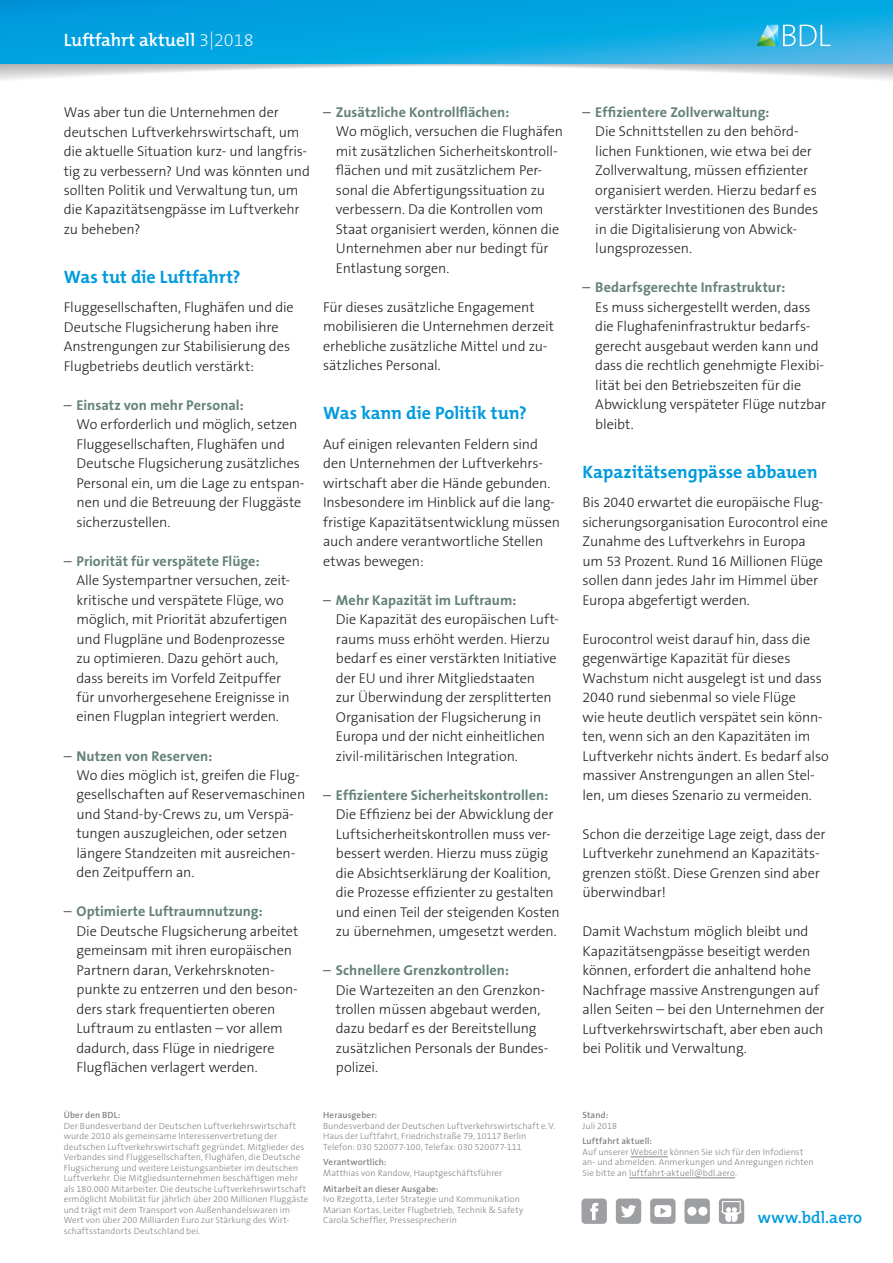
<style>
.page{position:relative;width:893px;height:1263px;background:#fff}
.page>*{position:absolute;margin:0;border:0;box-sizing:border-box;transform-origin:0 0}
.t1{font:700 18px "The Mix B7";letter-spacing:-.005em;color:#009bde}
.t2{font:600 18px "The Mix B6";color:#fff}
.t3{font:600 16.5px "The Mix B6";color:#009bde}
.t4{font:300 14.25px/19.5px "The Sans B3";letter-spacing:-.01em;color:#231f20}
.t5{font:700 14.25px "The Sans B7";letter-spacing:.005em;color:#648278}
.t6{font:300 9px/10.5px "The Sans B3";letter-spacing:.01em;color:#808285}
.t7{font:600 9px "The Sans B6";letter-spacing:.015em;color:#808285}
.s1{font-family:"The Mix B2";font-weight:200}
.s2{font-family:"The Sans B3";font-weight:300;color:#231f20}
</style>
<div class="page">
<svg style="left:0;top:0;width:893px;height:64px;background:#09a5e1"></svg>
<hr style="left:631px;top:1156px;width:37px;height:1px;background:#808285">
<hr style="left:629px;top:1177px;width:106px;height:1px;background:#808285">
<svg style="left:581px;top:1198px;width:26px;height:26px"></svg>
<svg style="left:616px;top:1198px;width:25px;height:26px"></svg>
<svg style="left:650px;top:1198px;width:25px;height:26px"></svg>
<svg style="left:684px;top:1198px;width:26px;height:26px"></svg>
<svg style="left:719px;top:1198px;width:25px;height:26px"></svg>
<svg style="left:757px;top:25px;width:74px;height:21px;background:#58c1dd"></svg>
<p class="t2" style="left:64px;top:30px;width:191px">Luftfahrt aktuell <span class="s1">3|2018</span></p>
<p class="t4" style="left:64px;top:103px;width:248px">Was aber tun die Unternehmen der deutschen Luftverkehrswirtschaft, um die aktuelle Situation kurz- und langfris&shy;tig zu verbessern? Und was könnten und sollten Politik und Verwaltung tun, um die Kapazitätsengpässe im Luftverkehr zu beheben?</p>
<p class="t1" style="left:64px;top:267px;width:178px">Was tut die Luftfahrt?</p>
<p class="t4" style="left:64px;top:298px;width:231px">Fluggesellschaften, Flughäfen und die Deutsche Flugsicherung haben ihre Anstrengungen zur Stabilisierung des Flugbetriebs deutlich verstärkt:</p>
<p class="t5" style="left:64px;top:397px;width:181px"><span class="s2">–</span> Einsatz von mehr Personal:</p>
<p class="t4" style="left:77px;top:415px;width:230px">Wo erforderlich und möglich, setzen Fluggesellschaften, Flughäfen und Deutsche Flugsicherung zusätzliches Personal ein, um die Lage zu entspan&shy;nen und die Betreuung der Fluggäste sicherzustellen.</p>
<p class="t5" style="left:64px;top:553px;width:197px"><span class="s2">–</span> Priorität für verspätete Flüge:</p>
<p class="t4" style="left:77px;top:571px;width:215px">Alle Systempartner versuchen, zeit&shy;kritische und verspätete Flüge, wo möglich, mit Priorität abzufertigen und Flugpläne und Bodenprozesse zu optimieren. Dazu gehört auch, dass bereits im Vorfeld Zeitpuffer für unvorhergesehene Ereignisse in einen Flugplan integriert werden.</p>
<p class="t5" style="left:64px;top:748px;width:150px"><span class="s2">–</span> Nutzen von Reserven:</p>
<p class="t4" style="left:77px;top:766px;width:230px">Wo dies möglich ist, greifen die Flug&shy;gesellschaften auf Reservemaschinen und Stand-by-Crews zu, um Verspä&shy;tungen auszugleichen, oder setzen längere Standzeiten mit ausreichen&shy;den Zeitpuffern an.</p>
<p class="t5" style="left:64px;top:904px;width:201px"><span class="s2">–</span> Optimierte Luftraumnutzung:</p>
<p class="t4" style="left:77px;top:922px;width:223px">Die Deutsche Flugsicherung arbeitet gemeinsam mit ihren europäischen Partnern daran, Verkehrsknoten&shy;punkte zu entzerren und den beson&shy;ders stark frequentierten oberen Luftraum zu entlasten – vor allem dadurch, dass Flüge in niedrigere Flugflächen verlagert werden.</p>
<p class="t7" style="left:64px;top:1110px;width:58px">Über den BDL:</p>
<p class="t6" style="left:64px;top:1120px;width:246px">Der Bundesverband der Deutschen Luftverkehrswirtschaft wurde 2010 als gemeinsame Interessenvertretung der deutschen Luftverkehrswirtschaft gegründet. Mitglieder des Verbandes sind Fluggesellschaften, Flughäfen, die Deutsche Flugsicherung und weitere Leistungsanbieter im deutschen Luftverkehr. Die Mitgliedsunternehmen beschäftigen mehr als 180.000 Mitarbeiter. Die deutsche Luftverkehrswirtschaft ermöglicht Mobilität für jährlich über 200 Millionen Fluggäste und trägt mit dem Transport von Außenhandelswaren im Wert von über 200 Milliarden Euro zur Stärkung des Wirt&shy;schaftsstandorts Deutschland bei.</p>
<p class="t5" style="left:323px;top:104px;width:188px"><span class="s2">–</span> Zusätzliche Kontrollflächen:</p>
<p class="t4" style="left:336px;top:122px;width:229px">Wo möglich, versuchen die Flughäfen mit zusätzlichen Sicherheitskontroll&shy;flächen und mit zusätzlichem Per&shy;sonal die Abfertigungssituation zu verbessern. Da die Kontrollen vom Staat organisiert werden, können die Unternehmen aber nur bedingt für Entlastung sorgen.</p>
<p class="t4" style="left:323px;top:298px;width:232px">Für dieses zusätzliche Engagement mobilisieren die Unternehmen derzeit erhebliche zusätzliche Mittel und zu&shy;sätzliches Personal.</p>
<p class="t1" style="left:323px;top:404px;width:205px">Was kann die Politik tun?</p>
<p class="t4" style="left:323px;top:434px;width:238px">Auf einigen relevanten Feldern sind den Unternehmen der Luftverkehrs&shy;wirtschaft aber die Hände gebunden.<br>Insbesondere im Hinblick auf die lang&shy;fristige Kapazitätsentwicklung müssen auch andere verantwortliche Stellen etwas bewegen:</p>
<p class="t5" style="left:323px;top:592px;width:195px"><span class="s2">–</span> Mehr Kapazität im Luftraum:</p>
<p class="t4" style="left:336px;top:610px;width:223px">Die Kapazität des europäischen Luft&shy;raums muss erhöht werden. Hierzu bedarf es einer verstärkten Initiative der EU und ihrer Mitgliedstaaten zur Überwindung der zersplitterten Organisation der Flugsicherung in Europa und der nicht einheitlichen zivil-militärischen Integration.</p>
<p class="t5" style="left:323px;top:787px;width:227px"><span class="s2">–</span> Effizientere Sicherheitskontrollen:</p>
<p class="t4" style="left:336px;top:805px;width:225px">Die Effizienz bei der Abwicklung der Luftsicherheitskontrollen muss ver&shy;bessert werden. Hierzu muss zügig die Absichtserklärung der Koalition, die Prozesse effizienter zu gestalten und einen Teil der steigenden Kosten zu übernehmen, umgesetzt werden.</p>
<p class="t5" style="left:323px;top:962px;width:187px"><span class="s2">–</span> Schnellere Grenzkontrollen:</p>
<p class="t4" style="left:336px;top:980px;width:214px">Die Wartezeiten an den Grenzkon&shy;trollen müssen abgebaut werden, dazu bedarf es der Bereitstellung zusätzlichen Personals der Bundes&shy;polizei.</p>
<p class="t7" style="left:323px;top:1110px;width:56px">Herausgeber:</p>
<p class="t6" style="left:323px;top:1120px;width:234px">Bundesverband der Deutschen Luftverkehrswirtschaft e.V.<br>Haus der Luftfahrt, Friedrichstraße 79, 10117 Berlin<br>Telefon: 030 520077-100, Telefax: 030 520077-111</p>
<p class="t7" style="left:323px;top:1157px;width:65px">Verantwortlich:</p>
<p class="t6" style="left:323px;top:1168px;width:181px">Matthias von Randow, Hauptgeschäftsfü hrer</p>
<p class="t7" style="left:323px;top:1184px;width:117px">Mitarbeit an dieser Ausgabe:</p>
<p class="t6" style="left:323px;top:1194px;width:202px">Ivo Rzegotta, Leiter Strategie und Kommunikation<br>Marian Kortas, Leiter Flugbetrieb, Technik &amp; Safety<br>Carola Scheffler, Pressesprecherin</p>
<p class="t5" style="left:583px;top:104px;width:188px"><span class="s2">–</span> Effizientere Zollverwaltung:</p>
<p class="t4" style="left:595px;top:122px;width:224px">Die Schnittstellen zu den behörd&shy;lichen Funktionen, wie etwa bei der Zollverwaltung, müssen effizienter organisiert werden. Hierzu bedarf es verstärkter Investitionen des Bundes in die Digitalisierung von Abwick&shy;lungsprozessen.</p>
<p class="t5" style="left:583px;top:280px;width:204px"><span class="s2">–</span> Bedarfsgerechte Infrastruktur:</p>
<p class="t4" style="left:595px;top:298px;width:232px">Es muss sichergestellt werden, dass die Flughafeninfrastruktur bedarfs&shy;gerecht ausgebaut werden kann und dass die rechtlich genehmigte Flexibi&shy;lität bei den Betriebszeiten für die Abwicklung verspäteter Flüge nutzbar bleibt.</p>
<p class="t1" style="left:583px;top:462px;width:236px">Kapazitätsengpässe abbauen</p>
<p class="t4" style="left:583px;top:493px;width:247px">Bis 2040 erwartet die europäische Flug&shy;sicherungsorganisation Eurocontrol eine Zunahme des Luftverkehrs in Europa um 53 Prozent. Rund 16 Millionen Flüge sollen dann jedes Jahr im Himmel über Europa abgefertigt werden.</p>
<p class="t4" style="left:583px;top:629px;width:248px">Eurocontrol weist darauf hin, dass die gegenwärtige Kapazität für dieses Wachstum nicht ausgelegt ist und dass 2040 rund siebenmal so viele Flüge<br>wie heute deutlich verspätet sein könn&shy;ten, wenn sich an den Kapazitäten im Luftverkehr nichts ändert. Es bedarf also massiver Anstrengungen an allen Stel&shy;len, um dieses Szenario zu vermeiden.</p>
<p class="t4" style="left:583px;top:824px;width:244px">Schon die derzeitige Lage zeigt, dass der Luftverkehr zunehmend an Kapazitäts&shy;grenzen stößt. Diese Grenzen sind aber überwindbar!</p>
<p class="t4" style="left:583px;top:922px;width:244px">Damit Wachstum möglich bleibt und Kapazitätsengpässe beseitigt werden können, erfordert die anhaltend hohe Nachfrage massive Anstrengungen auf allen Seiten – bei den Unternehmen der Luftverkehrswirtschaft, aber eben auch bei Politik und Verwaltung.</p>
<p class="t7" style="left:583px;top:1110px;width:27px">Stand:</p>
<p class="t6" style="left:583px;top:1120px;width:36px">Juli 2018</p>
<p class="t7" style="left:583px;top:1136px;width:71px">Luftfahrt aktuell:</p>
<p class="t6" style="left:583px;top:1147px;width:233px">Auf unserer Webseite können Sie sich für den Infodienst an- und abmelden. Anmerkungen und Anregungen richten<br>Sie bitte an luftfahrt-aktuell@bdl.aero.</p>
<p class="t3" style="left:758px;top:1209px;width:106px">www.bdl.aero</p>
</div>
